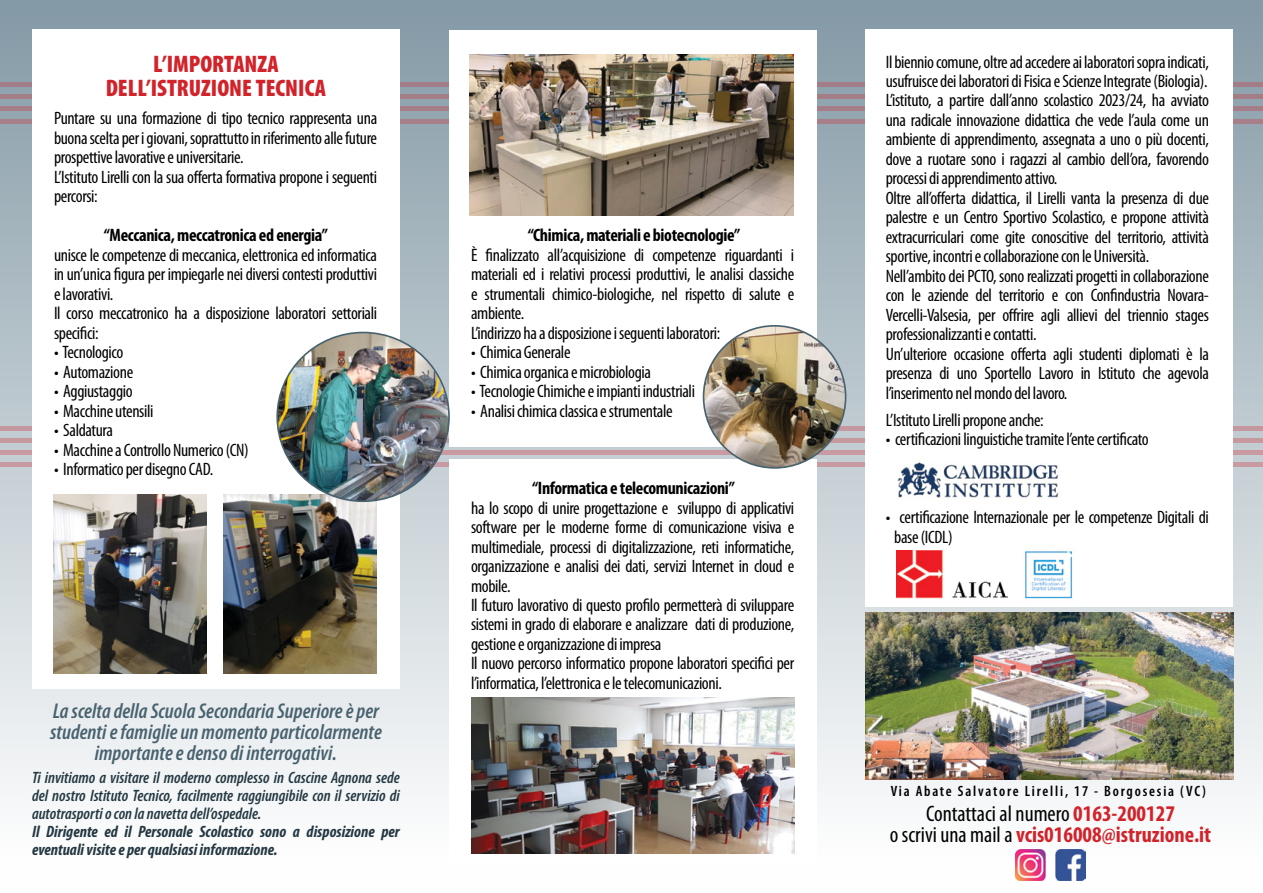
<style>
.page{position:relative;width:1263px;height:893px;background:#fff}
.page>*{position:absolute;margin:0;border:0;box-sizing:border-box;transform-origin:0 0}
.t1{font:900 condensed 24px/24px "Myriad Pro";color:#d2232a;text-align:center}
.t2{font:700 condensed 22.5px/21px "Myriad Pro";color:#d2232a;text-align:center}
.t3{font:italic 600 condensed 21.45px/21px "Myriad Pro";color:#48626f;text-align:center}
.t4{font:condensed 18px/19.5px "Myriad Pro";letter-spacing:-.02em;color:#000}
.t5{font:700 condensed 18px "Myriad Pro";letter-spacing:-.02em;color:#000}
.t6{font:italic 600 condensed 16.5px/18px "Myriad Pro";color:#243842;text-align:justify}
.t7{font:italic 700 condensed 16.5px/18px "Myriad Pro";color:#243842}
.t8{font:600 condensed 15px "Myriad Pro";letter-spacing:.12em;color:#000}
.s1{font-weight:400;color:#000}
</style>
<div class="page">
<div style="left:0;top:0;width:1263px;height:893px;background:linear-gradient(to bottom,#8599a5,#fff)"></div>
<hr style="left:0;top:82px;width:1263px;height:4px;background:#a27c86">
<div style="left:0;top:94px;width:1263px;height:5px;background:#a47d87"></div>
<hr style="left:0;top:107px;width:1263px;height:4px;background:#a57e88">
<hr style="left:0;top:119px;width:1263px;height:4px;background:#a67f88">
<hr style="left:0;top:426px;width:1263px;height:4px;background:#c5989f">
<hr style="left:0;top:438px;width:1263px;height:4px;background:#c6999f">
<div style="left:0;top:450px;width:1263px;height:5px;background:#c79ba1"></div>
<hr style="left:0;top:463px;width:1263px;height:4px;background:#c89ba2">
<div style="left:32px;top:30px;width:368px;height:659px;background:#fff"></div>
<div style="left:449px;top:30px;width:367px;height:416px;background:#fff"></div>
<div style="left:865px;top:30px;width:368px;height:577px;background:#fff"></div>
<img style="left:470px;top:54px;width:323px;height:162px">
<img style="left:223px;top:495px;width:153px;height:178px">
<img style="left:53px;top:495px;width:153px;height:178px">
<div style="left:449px;top:459px;width:367px;height:406px;background:#fff"></div>
<img style="left:703px;top:326px;width:143px;height:142px;border-radius:71px">
<img style="left:896px;top:551px;width:112px;height:48px">
<img style="left:1025px;top:551px;width:48px;height:48px">
<img style="left:897px;top:462px;width:162px;height:37px">
<img style="left:471px;top:698px;width:323px;height:155px">
<img style="left:865px;top:612px;width:368px;height:167px">
<img style="left:277px;top:332px;width:172px;height:169px">
<img style="left:1016px;top:850px;width:69px;height:30px">
<h1 class="t1" style="left:106px;top:52px;width:222px">L’IMPORTANZA<br>DELL’ISTRUZIONE TECNICA</h1>
<p class="t4" style="left:886px;top:52px;width:325px">Il biennio comune, oltre ad accedere ai laboratori sopra indicati, usufruisce dei laboratori di Fisica e Scienze Integrate (Biologia).<br>L’istituto, a partire dall’anno scolastico 2023/24, ha avviato una radicale innovazione didattica che vede l’aula come un ambiente di apprendimento, assegnata a uno o più docenti, dove a ruotare sono i ragazzi al cambio dell’ora, favorendo processi di apprendimento attivo.<br>Oltre all’offerta didattica, il Lirelli vanta la presenza di due palestre e un Centro Sportivo Scolastico, e propone attività extracurriculari come gite conoscitive del territorio, attività sportive, incontri e collaborazione con le Università.<br>Nell’ambito dei PCTO, sono realizzati progetti in collaborazione con le aziende del territorio e con Confindustria Novara-Vercelli-Valsesia, per offrire agli allievi del triennio stages professionalizzanti e contatti.<br>Un’ulteriore occasione offerta agli studenti diplomati è la presenza di uno Sportello Lavoro in Istituto che agevola l’inserimento nel mondo del lavoro.</p>
<p class="t4" style="left:886px;top:411px;width:159px">L’Istituto Lirelli propone anche:</p>
<p class="t4" style="left:886px;top:430px;width:265px">• certificazioni linguistiche tramite l’ente certificato</p>
<p class="t4" style="left:54px;top:109px;width:325px">Puntare su una formazione di tipo tecnico rappresenta una buona scelta per i giovani, soprattutto in riferimento alle future prospettive lavorative e universitarie.<br>L’Istituto Lirelli con la sua offerta formativa propone i seguenti percorsi:</p>
<p class="t5" style="left:104px;top:225px;width:226px">“Meccanica, meccatronica ed energia”</p>
<p class="t4" style="left:54px;top:245px;width:325px">unisce le competenze di meccanica, elettronica ed informatica in un’unica figura per impiegarle nei diversi contesti produttivi e lavorativi.<br>Il corso meccatronico ha a disposizione laboratori settoriali specifici:</p>
<p class="t4" style="left:54px;top:343px;width:71px">• Tecnologico</p>
<p class="t4" style="left:54px;top:362px;width:81px">• Automazione</p>
<p class="t4" style="left:54px;top:382px;width:80px">• Aggiustaggio</p>
<p class="t4" style="left:54px;top:401px;width:101px">• Macchine utensili</p>
<p class="t4" style="left:54px;top:421px;width:61px">• Saldatura</p>
<p class="t4" style="left:54px;top:440px;width:196px">• Macchine a Controllo Numerico (CN)</p>
<p class="t4" style="left:54px;top:460px;width:161px">• Informatico per disegno CAD.</p>
<p class="t5" style="left:528px;top:225px;width:214px">“Chimica, materiali e biotecnologie”</p>
<p class="t4" style="left:471px;top:246px;width:325px">È finalizzato all’acquisizione di competenze riguardanti i materiali ed i relativi processi produttivi, le analisi classiche e strumentali chimico-biologiche, nel rispetto di salute e ambiente.<br>L’indirizzo ha a disposizione i seguenti laboratori:</p>
<p class="t4" style="left:471px;top:343px;width:101px">• Chimica Generale</p>
<p class="t4" style="left:471px;top:363px;width:182px">• Chimica organica e microbiologia</p>
<p class="t4" style="left:471px;top:382px;width:225px">• Tecnologie Chimiche e impianti industriali</p>
<p class="t4" style="left:471px;top:402px;width:203px">• Analisi chimica classica e strumentale</p>
<p class="t3" style="left:50px;top:701px;width:333px">La scelta della Scuola Secondaria Superiore è per studenti e famiglie un momento particolarmente importante e denso di interrogativi.</p>
<p class="t6" style="left:32px;top:769px;width:369px">Ti invitiamo a visitare il moderno complesso in Cascine Agnona sede del nostro Istituto Tecnico, facilmente raggiungibile con il servizio di autotrasporti o con la navetta dell’ospedale.</p>
<p class="t7" style="left:32px;top:823px;width:369px">Il Dirigente ed il Personale Scolastico sono a disposizione per eventuali visite e per qualsiasi informazione.</p>
<p class="t5" style="left:532px;top:478px;width:204px">“Informatica e telecomunicazioni”</p>
<p class="t4" style="left:471px;top:498px;width:325px">ha lo scopo di unire progettazione e sviluppo di applicativi software per le moderne forme di comunicazione visiva e multimediale, processi di digitalizzazione, reti informatiche, organizzazione e analisi dei dati, servizi Internet in cloud e mobile.<br>Il futuro lavorativo di questo profilo permetterà di sviluppare sistemi in grado di elaborare e analizzare dati di produzione, gestione e organizzazione di impresa<br>Il nuovo percorso informatico propone laboratori specifici per l’informatica, l’elettronica e le telecomunicazioni.</p>
<p class="t4" style="left:894px;top:508px;width:316px;text-indent:-8px">• certificazione Internazionale per le competenze Digitali di base (ICDL)</p>
<p class="t8" style="left:891px;top:783px;width:317px">Via Abate Salvatore Lirelli, 17 - Borgosesia (VC)</p>
<p class="t2" style="left:890px;top:803px;width:323px"><span class="s1">Contattaci al numero</span> 0163-200127<br><span class="s1">o scrivi una mail a</span> vcis016008@istruzione.it</p>
</div>
